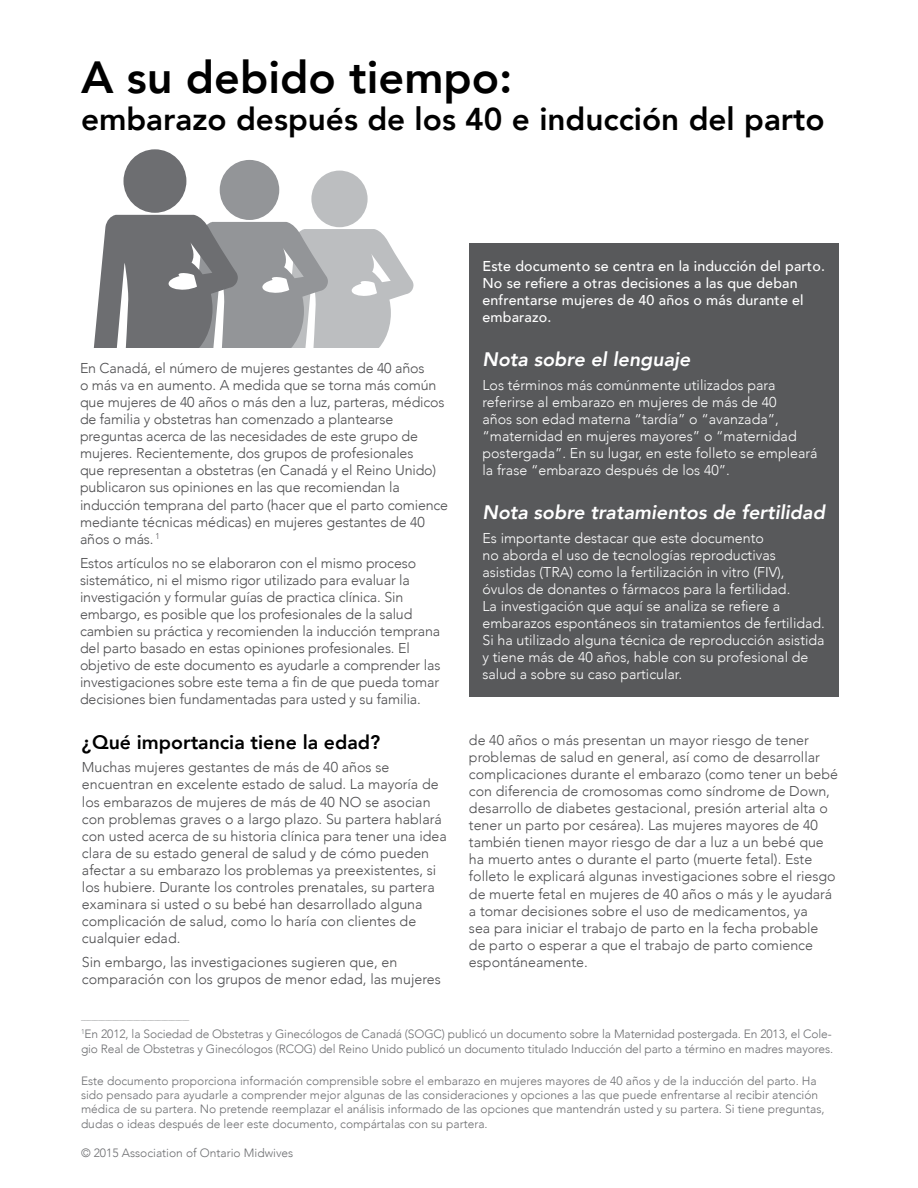
<style>
.page{position:relative;width:918px;height:1188px;background:#fff}
.page>*{position:absolute;margin:0;border:0;box-sizing:border-box;transform-origin:0 0}
.t1{font:800 45px "Avenir";color:#000}
.t2{font:800 31.5px "Avenir";color:#000}
.t3{font:italic 800 19.5px "Avenir";color:#fff}
.t4{font:800 19.5px "Avenir";color:#000}
.t5{font:300 14.25px/17.1px "Avenir";color:#4d4d4f}
.t6{font:300 14.25px/17.1px "Avenir";color:#fff}
.t7{font:500 14.25px/17.1px "Avenir";letter-spacing:.01em;color:#fff}
.t8{font:300 12px/14.4px "Avenir";color:#6d6e71}
.t9{font:300 7.05px "Avenir";color:#6d6e71}
</style>
<div class="page">
<div style="left:311px;top:171px;width:57px;height:56px;background:#bcbec0;border-radius:50%"></div>
<div style="left:220px;top:160px;width:59px;height:60px;background:#939598;border-radius:50%"></div>
<div style="left:124px;top:149px;width:62px;height:64px;background:#6d6e71;border-radius:50%"></div>
<svg style="left:93px;top:215px;width:320px;height:133px"></svg>
<div style="left:469px;top:243px;width:369px;height:454px;background:#58595b"></div>
<h1 class="t1" style="left:81px;top:36px;width:433px">A su debido tiempo:</h1>
<h2 class="t2" style="left:81px;top:91px;width:745px">embarazo después de los 40 e inducción del parto</h2>
<p class="t5" style="left:80px;top:359px;width:370px">En Canadá, el número de mujeres gestantes de 40 años<br>o más va en aumento. A medida que se torna más común que mujeres de 40 años o más den a luz, parteras, médicos de familia y obstetras han comenzado a plantearse preguntas acerca de las necesidades de este grupo de mujeres. Recientemente, dos grupos de profesionales<br>que representan a obstetras (en Canadá y el Reino Unido) publicaron sus opiniones en las que recomiendan la inducción temprana del parto (hacer que el parto comience mediante técnicas médicas) en mujeres gestantes de 40 años o más. <sup>1</sup></p>
<p class="t5" style="left:80px;top:554px;width:362px">Estos artículos no se elaboraron con el mismo proceso sistemático, ni el mismo rigor utilizado para evaluar la investigación y formular guías de practica clínica. Sin embargo, es posible que los profesionales de la salud cambien su práctica y recomienden la inducción temprana del parto basado en estas opiniones profesionales. El objetivo de este documento es ayudarle a comprender las investigaciones sobre este tema a fin de que pueda tomar decisiones bien fundamentadas para usted y su familia.</p>
<h3 class="t4" style="left:82px;top:724px;width:300px">¿Qué importancia tiene la edad?</h3>
<p class="t5" style="left:82px;top:759px;width:366px">Muchas mujeres gestantes de más de 40 años se encuentran en excelente estado de salud. La mayoría de los embarazos de mujeres de más de 40 NO se asocian con problemas graves o a largo plazo. Su partera hablará con usted acerca de su historia clínica para tener una idea clara de su estado general de salud y de cómo pueden afectar a su embarazo los problemas ya preexistentes, si los hubiere. Durante los controles prenatales, su partera examinara si usted o su bebé han desarrollado alguna complicación de salud, como lo haría con clientes de cualquier edad.</p>
<p class="t5" style="left:82px;top:954px;width:360px">Sin embargo, las investigaciones sugieren que, en comparación con los grupos de menor edad, las mujeres</p>
<p class="t7" style="left:482px;top:256px;width:344px">Este documento se centra en la inducción del parto.<br>No se refiere a otras decisiones a las que deban enfrentarse mujeres de 40 años o más durante el embarazo.</p>
<h3 class="t3" style="left:482px;top:347px;width:209px">Nota sobre el lenguaje</h3>
<p class="t6" style="left:482px;top:376px;width:337px">Los términos más comúnmente utilizados para referirse al embarazo en mujeres de más de 40<br>años son edad materna “tardía” o “avanzada”, “maternidad en mujeres mayores” o “maternidad postergada”. En su lugar, en este folleto se empleará la frase “embarazo después de los 40”.</p>
<h3 class="t3" style="left:482px;top:500px;width:344px">Nota sobre tratamientos de fertilidad</h3>
<p class="t6" style="left:482px;top:529px;width:344px">Es importante destacar que este documento<br>no aborda el uso de tecnologías reproductivas asistidas (TRA) como la fertilización in vitro (FIV), óvulos de donantes o fármacos para la fertilidad.<br>La investigación que aquí se analiza se refiere a embarazos espontáneos sin tratamientos de fertilidad.<br>Si ha utilizado alguna técnica de reproducción asistida y tiene más de 40 años, hable con su profesional de salud a sobre su caso particular.</p>
<p class="t5" style="left:469px;top:731px;width:371px">de 40 años o más presentan un mayor riesgo de tener problemas de salud en general, así como de desarrollar complicaciones durante el embarazo (como tener un bebé con diferencia de cromosomas como síndrome de Down, desarrollo de diabetes gestacional, presión arterial alta o tener un parto por cesárea). Las mujeres mayores de 40 también tienen mayor riesgo de dar a luz a un bebé que ha muerto antes o durante el parto (muerte fetal). Este folleto le explicará algunas investigaciones sobre el riesgo de muerte fetal en mujeres de 40 años o más y le ayudará a tomar decisiones sobre el uso de medicamentos, ya<br>sea para iniciar el trabajo de parto en la fecha probable de parto o esperar a que el trabajo de parto comience espontáneamente.</p>
<p class="t9" style="left:81px;top:1013px;width:110px">_______________________________</p>
<p class="t8" style="left:81px;top:1027px;width:754px"><sup>1</sup>En 2012, la Sociedad de Obstetras y Ginecólogos de Canadá (SOGC) publicó un documento sobre la Maternidad postergada. En 2013, el Cole&shy;gio Real de Obstetras y Ginecólogos (RCOG) del Reino Unido publicó un documento titulado Inducción del parto a término en madres mayores.</p>
<p class="t8" style="left:81px;top:1073px;width:745px">Este documento proporciona información comprensible sobre el embarazo en mujeres mayores de 40 años y de la inducción del parto. Ha sido pensado para ayudarle a comprender mejor algunas de las consideraciones y opciones a las que puede enfrentarse al recibir atención médica de su partera. No pretende reemplazar el análisis informado de las opciones que mantendrán usted y su partera. Si tiene preguntas, dudas o ideas después de leer este documento, compártalas con su partera.</p>
<p class="t8" style="left:81px;top:1145px;width:214px">© 2015 Association of Ontario Midwives</p>
</div>
